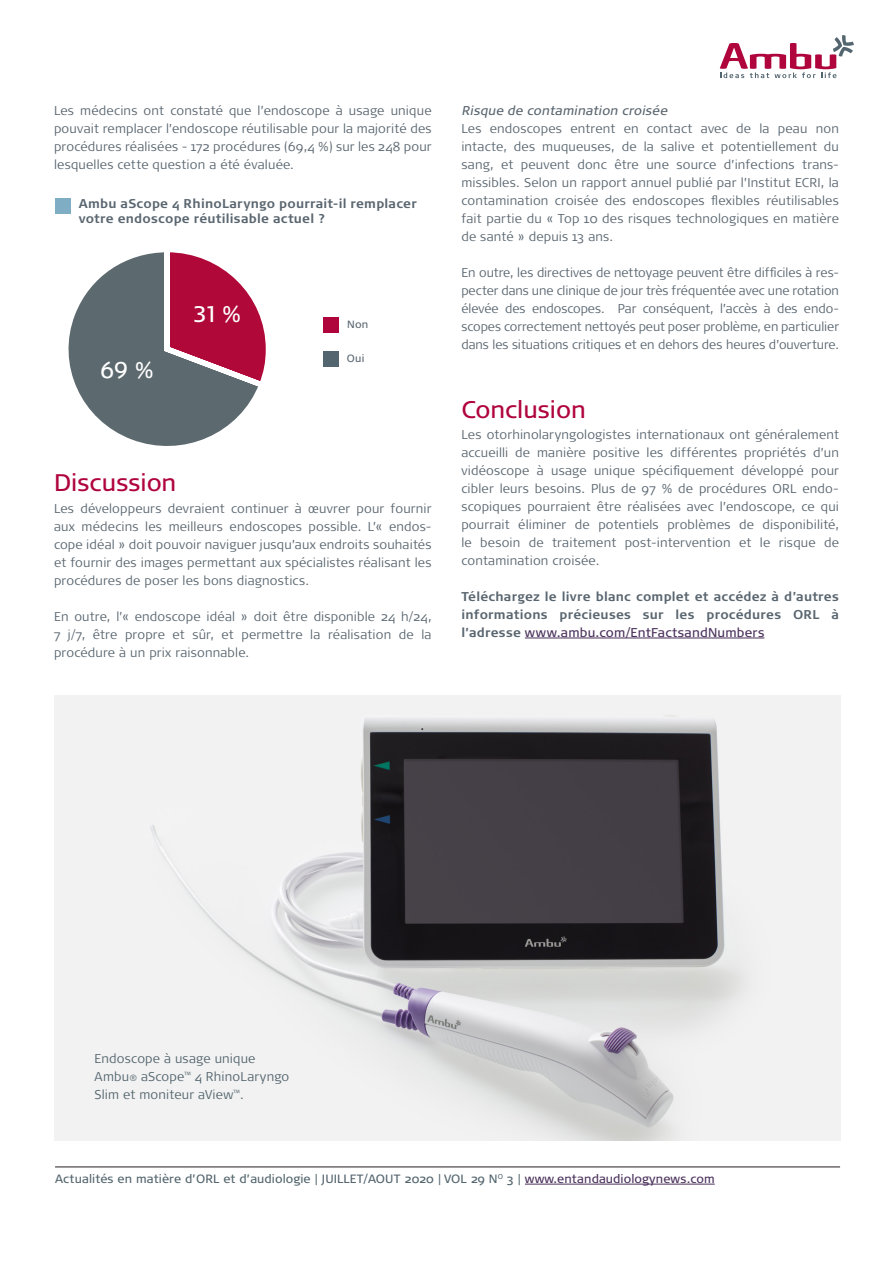
<style>
.page{position:relative;width:893px;height:1263px;background:#fff}
.page>*{position:absolute;margin:0;border:0;box-sizing:border-box;transform-origin:0 0}
.Subheadline{font:24px "Signa OT";color:#b0043d}
.Body_txt{font:22.5px "Signa OT";color:#fff}
.Body_txt-2{font:300 12.75px/18px "Signa OT";letter-spacing:.01em;color:#5a6670;text-align:justify}
.Body_txt-3{font:700 12.75px/18px "Signa OT";letter-spacing:.015em;color:#5a6670;text-align:justify}
.Body_txt-4{font:300 12.75px/18px "Signa OT";letter-spacing:.015em;color:#53656e}
.Body_txt-5{font:italic 12.75px "Signa OT";color:#5a6670}
.t1{font:12px "Signa OT";letter-spacing:.01em;color:#53656e}
.Body_txt-6{font:10.5px "Signa OT";letter-spacing:.025em;color:#5a6670}
.s1{font-weight:400;color:#4b325c}
.s2{font-size:9px}
.s3{color:#4b325c}
</style>
<div class="page">
<img style="left:54px;top:695px;width:786px;height:445px">
<hr style="left:525px;top:638px;width:239px;height:1px;background:#4b325c">
<div style="left:56px;top:198px;width:15px;height:16px;background:#7fadc4"></div>
<svg style="left:68px;top:252px;width:198px;height:194px"></svg>
<div style="left:323px;top:317px;width:15px;height:16px;background:#b0043d"></div>
<div style="left:323px;top:351px;width:15px;height:15px;background:#53656e"></div>
<svg style="left:720px;top:35px;width:134px;height:43px"></svg>
<hr style="left:525px;top:1184px;width:190px;height:1px;background:#4b325c">
<hr style="left:55px;top:1166px;width:785px;height:1px;background:#231f20">
<p class="Body_txt-2" style="left:54px;top:101px;width:379px">Les médecins ont constaté que l’endoscope à usage unique pouvait remplacer l’endoscope réutilisable pour la majorité des procédures réalisées - 172 procédures (69,4 %) sur les 248 pour lesquelles cette question a été évaluée.</p>
<p class="Body_txt-3" style="left:79px;top:196px;width:340px;line-height:15px">Ambu aScope 4 RhinoLaryngo pourrait-il remplacer votre endoscope réutilisable actuel ?</p>
<p class="Body_txt" style="left:101px;top:357px;width:55px">69 %</p>
<p class="Body_txt" style="left:194px;top:301px;width:49px">31 %</p>
<p class="Body_txt-6" style="left:347px;top:319px;width:23px">Non</p>
<p class="Body_txt-6" style="left:347px;top:352px;width:19px">Oui</p>
<p class="Subheadline" style="left:54px;top:469px;width:124px">Discussion</p>
<p class="Body_txt-2" style="left:54px;top:499px;width:379px">Les développeurs devraient continuer à œuvrer pour fournir aux médecins les meilleurs endoscopes possible. L’« endos&shy;cope idéal » doit pouvoir naviguer jusqu’aux endroits souhaités et fournir des images permettant aux spécialistes réalisant les procédures de poser les bons diagnostics.</p>
<p class="Body_txt-2" style="left:54px;top:607px;width:379px">En outre, l’« endoscope idéal » doit être disponible 24 h/24, 7 j/7, être propre et sûr, et permettre la réalisation de la procédure à un prix raisonnable.</p>
<p class="Body_txt-5" style="left:461px;top:103px;width:210px">Risque de contamination croisée</p>
<p class="Body_txt-2" style="left:461px;top:119px;width:379px;text-align:left">Les endoscopes entrent en contact avec de la peau non intacte, des muqueuses, de la salive et potentiellement du sang, et peuvent donc être une source d’infections trans&shy;missibles. Selon un rapport annuel publié par l’Institut ECRI, la contamination croisée des endoscopes flexibles réutilisables fait partie du « Top 10 des risques technologiques en matière de santé » depuis 13 ans.</p>
<p class="Body_txt-2" style="left:461px;top:263px;width:379px;text-align:left">En outre, les directives de nettoyage peuvent être difficiles à res&shy;pecter dans une clinique de jour très fréquentée avec une rotation élevée des endoscopes. Par conséquent, l’accès à des endo&shy;scopes correctement nettoyés peut poser problème, en particulier dans les situations critiques et en dehors des heures d’ouverture.</p>
<p class="Subheadline" style="left:461px;top:396px;width:126px">Conclusion</p>
<p class="Body_txt-2" style="left:461px;top:426px;width:379px;text-align:left">Les otorhinolaryngologistes internationaux ont généralement accueilli de manière positive les différentes propriétés d’un vidéoscope à usage unique spécifiquement développé pour cibler leurs besoins. Plus de 97 % de procédures ORL endo&shy;scopiques pourraient être réalisées avec l’endoscope, ce qui pourrait éliminer de potentiels problèmes de disponibilité, le besoin de traitement post-intervention et le risque de contamination croisée.</p>
<p class="Body_txt-3" style="left:461px;top:588px;width:379px">Téléchargez le livre blanc complet et accédez à d’autres informations précieuses sur les procédures ORL à l’adresse <span class="s1">www.ambu.com/EntFactsandNumbers</span></p>
<p class="Body_txt-4" style="left:95px;top:1050px;width:196px">Endoscope à usage unique<br>Ambu<span class="s2">®</span> aScope<sup>™</sup> 4 RhinoLaryngo<br>Slim et moniteur aView<sup>™</sup>.</p>
<p class="t1" style="left:55px;top:1172px;width:661px">Actualités en matière d’ORL et d’audiologie | JUILLET/AOUT 2020 | VOL 29 N<sup>O</sup> 3 | <span class="s3">www.entandaudiologynews.com</span></p>
</div>
